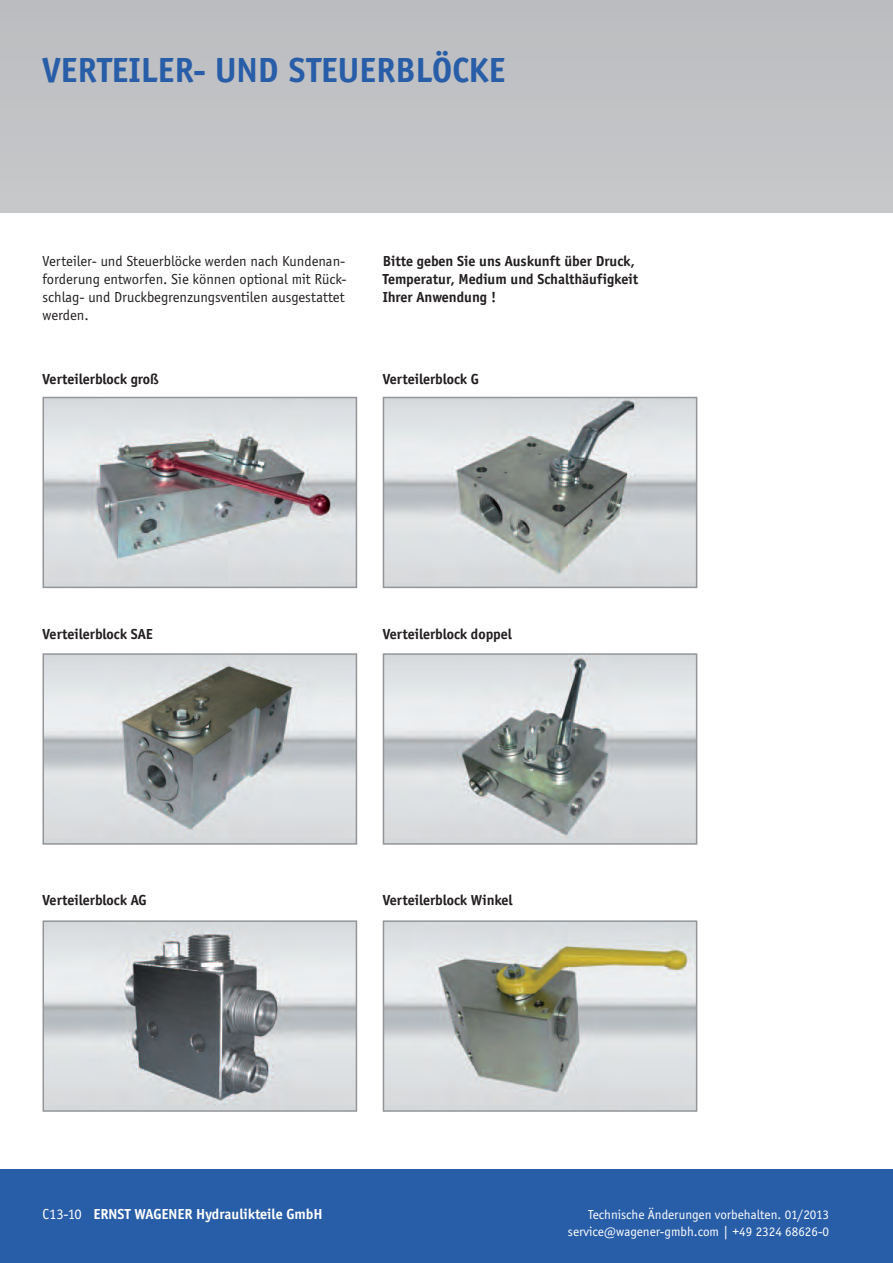
<style>
.page{position:relative;width:893px;height:1263px;background:#fff}
.page>*{position:absolute;margin:0;border:0;box-sizing:border-box;transform-origin:0 0}
.t1{font:700 36px "Officina Sans";color:#285da8}
.t2{font:700 15px/18px "Officina Sans";color:#231f20}
.t3{font:15px/18px "Officina Sans";color:#231f20}
.t4{font:700 15px "Officina Sans";color:#fff}
.t5{font:13.5px/16.8px "Officina Sans";color:#fff;text-align:right}
.s1{font-weight:400}
</style>
<div class="page">
<div style="left:0;top:1169px;width:893px;height:94px;background:#285da8"></div>
<img style="left:46px;top:400px;width:308px;height:185px">
<div style="left:43px;top:397px;width:314px;height:191px;border:2px solid #939598"></div>
<img style="left:386px;top:400px;width:308px;height:185px">
<div style="left:383px;top:397px;width:314px;height:191px;border:2px solid #939598"></div>
<img style="left:46px;top:656px;width:308px;height:186px">
<div style="left:43px;top:653px;width:314px;height:192px;border:2px solid #939598"></div>
<img style="left:386px;top:656px;width:308px;height:186px">
<div style="left:383px;top:653px;width:314px;height:192px;border:2px solid #939598"></div>
<img style="left:46px;top:923px;width:308px;height:186px">
<div style="left:43px;top:920px;width:314px;height:192px;border:2px solid #939598"></div>
<img style="left:386px;top:923px;width:308px;height:186px">
<div style="left:383px;top:920px;width:314px;height:192px;border:2px solid #939598"></div>
<h1 class="t1" style="left:43px;top:49px;width:464px">VERTEILER- UND STEUERBLÖCKE</h1>
<p class="t3" style="left:43px;top:252px;width:306px">Verteiler- und Steuerblöcke werden nach Kundenan&shy;forderung entworfen. Sie können optional mit Rück&shy;schlag- und Druckbegrenzungsventilen ausgestattet werden.</p>
<p class="t2" style="left:383px;top:252px;width:257px">Bitte geben Sie uns Auskunft über Druck,<br>Temperatur, Medium und Schalthäufigkeit<br>Ihrer Anwendung !</p>
<p class="t2" style="left:43px;top:370px;width:118px">Verteilerblock groß</p>
<p class="t2" style="left:383px;top:370px;width:98px">Verteilerblock G</p>
<p class="t2" style="left:43px;top:624px;width:112px">Verteilerblock SAE</p>
<p class="t2" style="left:383px;top:624px;width:131px">Verteilerblock doppel</p>
<p class="t2" style="left:43px;top:890px;width:106px">Verteilerblock AG</p>
<p class="t2" style="left:383px;top:890px;width:131px">Verteilerblock Winkel</p>
<p class="t4" style="left:43px;top:1205px;width:282px"><span class="s1">C13-10</span> ERNST WAGENER Hydraulikteile GmbH</p>
<p class="t5" style="left:568px;top:1206px;width:263px">Technische Änderungen vorbehalten. 01/2013 service@wagener-gmbh.com | +49 2324 68626-0</p>
</div>
